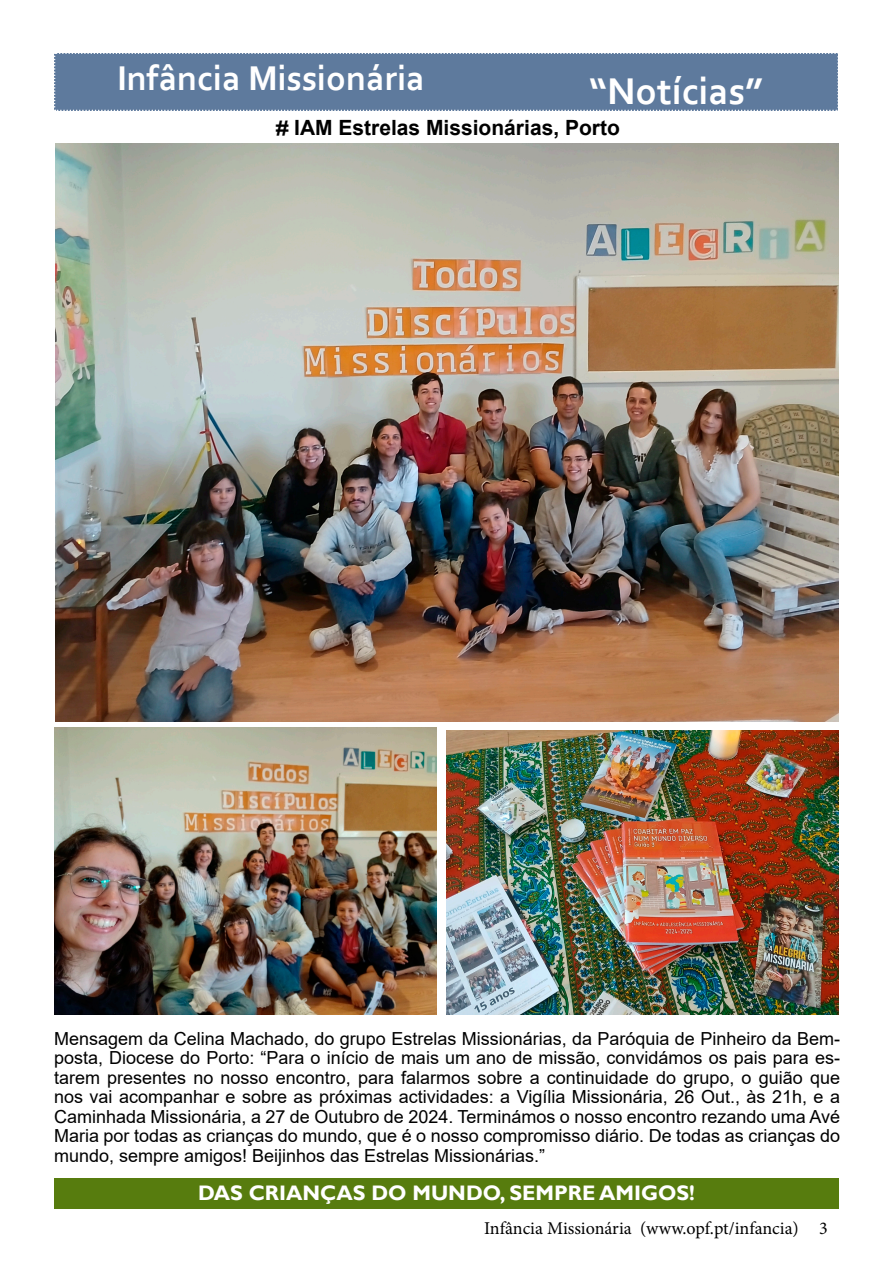
<style>
.page{position:relative;width:893px;height:1263px;background:#fff}
.page>*{position:absolute;margin:0;border:0;box-sizing:border-box;transform-origin:0 0}
.t1{font:700 39px "Corbel";color:#fff}
.t2{font:700 36px "Corbel";color:#fff}
.t3{font:700 21px "Gill Sans";color:#fff}
.t4{font:700 21px "Arial";color:#000}
.t5{font:18px/19.5px "Arial";color:#000;text-align:justify}
.t6{font:18px "Minion Pro";color:#000}
.s1{font-family:"Gill Sans"}
</style>
<div class="page">
<div style="left:54px;top:1178px;width:785px;height:31px;background:#577c0e"></div>
<div style="left:54px;top:53px;width:784px;height:58px;background:#5e7a9d"></div>
<img style="left:56px;top:144px;width:782px;height:577px">
<img style="left:55px;top:728px;width:381px;height:286px">
<img style="left:446px;top:730px;width:392px;height:284px">
<h2 class="t2" style="left:117px;top:55px;width:309px">Infância Missionária</h2>
<h1 class="t1" style="left:589px;top:67px;width:175px">“Notícias”</h1>
<p class="t4" style="left:276px;top:113px;width:345px"><span class="s1">#</span> IAM Estrelas Missionárias, Porto</p>
<p class="t5" style="left:54px;top:1028px;width:788px">Mensagem da Celina Machado, do grupo Estrelas Missionárias, da Paróquia de Pinheiro da Bem&shy;posta, Diocese do Porto: “Para o início de mais um ano de missão, convidámos os pais para es&shy;tarem presentes no nosso encontro, para falarmos sobre a continuidade do grupo, o guião que nos vai acompanhar e sobre as próximas actividades: a Vigília Missionária, 26 Out., às 21h, e a Caminhada Missionária, a 27 de Outubro de 2024. Terminámos o nosso encontro rezando uma Avé Maria por todas as crianças do mundo, que é o nosso compromisso diário. De todas as crianças do mundo, sempre amigos! Beijinhos das Estrelas Missionárias.”</p>
<p class="t3" style="left:198px;top:1180px;width:498px">DAS CRIANÇAS DO MUNDO, SEMPRE AMIGOS!</p>
<p class="t6" style="left:484px;top:1216px;width:345px">Infância Missionária (www.opf.pt/infancia) 3</p>
</div>
